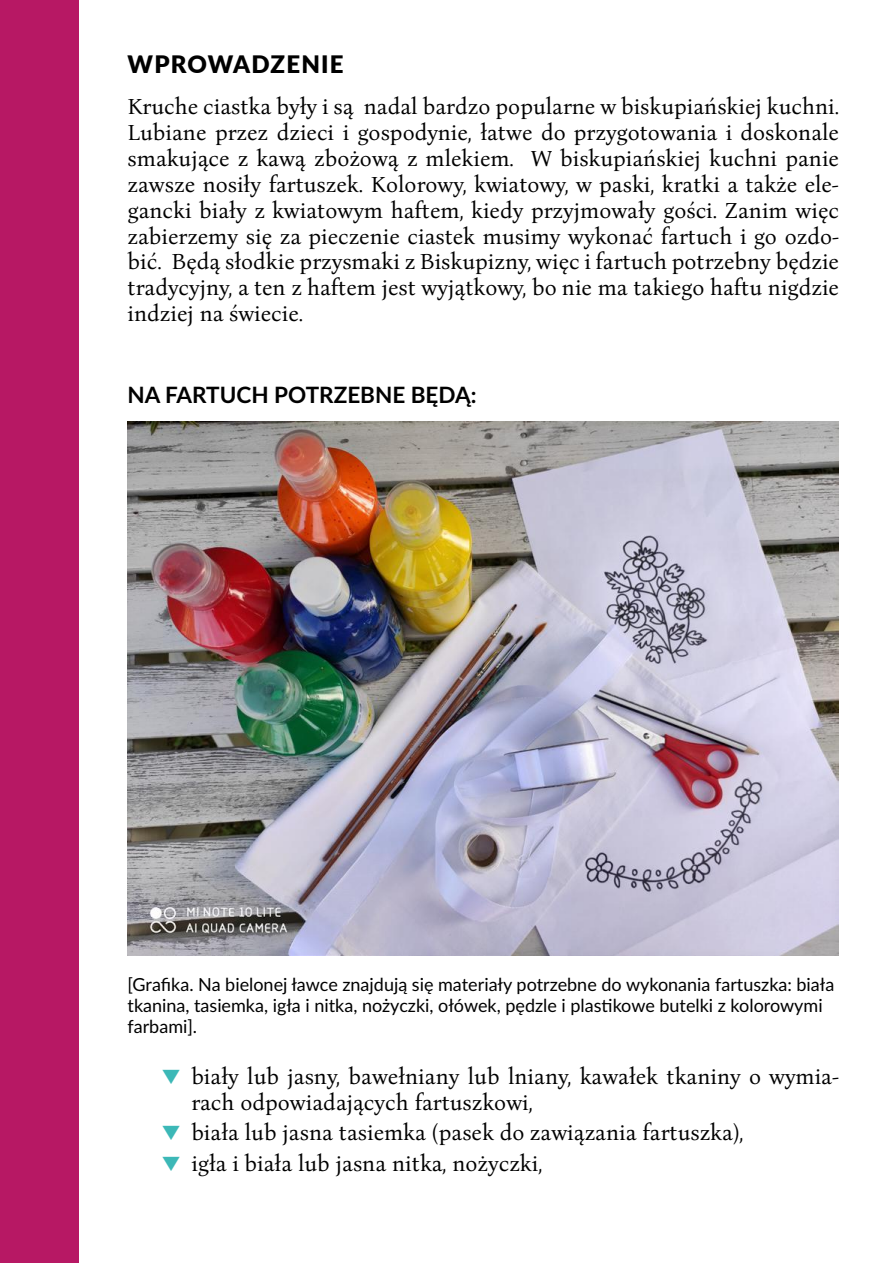
<style>
.page{position:relative;width:893px;height:1263px;background:#fff}
.page>*{position:absolute;margin:0;border:0;box-sizing:border-box;transform-origin:0 0}
.t1{font:900 24px "Lato";letter-spacing:.05em;color:#000}
.t2{font:22.5px/25.8px "Bona Nova";color:#000;text-align:justify}
.t3{font:700 22.5px "Lato";color:#000}
.t4{font:18px/20.7px "Lato";color:#000}
.s1{color:#3cb8b7}
</style>
<div class="page">
<div style="left:0;top:0;width:79px;height:1263px;background:#b71864"></div>
<img style="left:128px;top:421px;width:711px;height:534px">
<p class="t1" style="left:128px;top:47px;width:218px">WPROWADZENIE</p>
<p class="t2" style="left:128px;top:94px;width:713px">Kruche ciastka były i są nadal bardzo popularne w biskupiańskiej kuchni.<br>Lubiane przez dzieci i gospodynie, łatwe do przygotowania i doskonale smakujące z kawą zbożową z mlekiem. W biskupiańskiej kuchni panie zawsze nosiły fartuszek. Kolorowy, kwiatowy, w paski, kratki a także ele&shy;gancki biały z kwiatowym haftem, kiedy przyjmowały gości. Zanim więc zabierzemy się za pieczenie ciastek musimy wykonać fartuch i go ozdo&shy;bić. Będą słodkie przysmaki z Biskupizny, więc i fartuch potrzebny będzie tradycyjny, a ten z haftem jest wyjątkowy, bo nie ma takiego haftu nigdzie indziej na świecie.</p>
<p class="t3" style="left:128px;top:378px;width:351px">NA FARTUCH POTRZEBNE BĘDĄ:</p>
<p class="t4" style="left:128px;top:974px;width:708px">[Grafika. Na bielonej ławce znajdują się materiały potrzebne do wykonania fartuszka: biała tkanina, tasiemka, igła i nitka, nożyczki, ołówek, pędzle i plastikowe butelki z kolorowymi farbami].</p>
<p class="t2" style="left:191px;top:1064px;width:649px;text-indent:-30px"><span class="s1">▼</span> biały lub jasny, bawełniany lub lniany, kawałek tkaniny o wymia&shy;rach odpowiadających fartuszkowi,</p>
<p class="t2" style="left:162px;top:1120px;width:583px"><span class="s1">▼</span> biała lub jasna tasiemka (pasek do zawiązania fartuszka),</p>
<p class="t2" style="left:162px;top:1150px;width:382px"><span class="s1">▼</span> igła i biała lub jasna nitka, nożyczki,</p>
</div>
